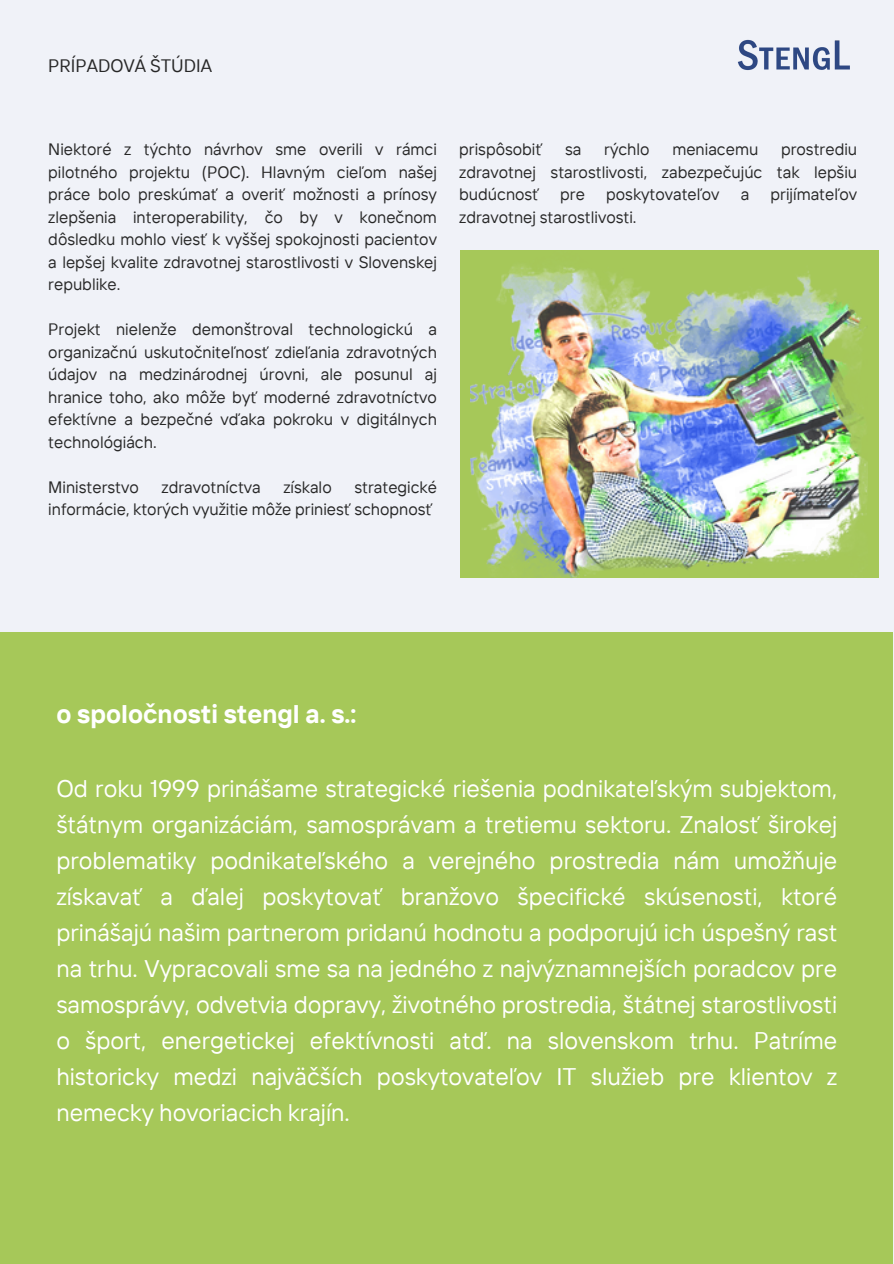
<style>
.page{position:relative;width:894px;height:1264px;background:#fff}
.page>*{position:absolute;margin:0;border:0;box-sizing:border-box;transform-origin:0 0}
.t1{font:700 25.5px "TT Interphases";color:#fff}
.t2{font:24px/36px "TT Interphases";color:#fff;text-align:justify}
.t3{font:18px "TT Interphases";color:#272727}
.t4{font:16.5px/22.5px "TT Interphases";color:#272727;text-align:justify}
</style>
<div class="page">
<div style="left:0;top:0;width:893px;height:1263px;background:#f0f2f8"></div>
<div style="left:0;top:631px;width:892px;height:632px;background:#a6c859"></div>
<div style="left:460px;top:250px;width:418px;height:328px;background:#a6c859"></div>
<img style="left:470px;top:266px;width:397px;height:312px">
<img style="left:737px;top:39px;width:113px;height:31px">
<h1 class="t3" style="left:48px;top:54px;width:165px">PRÍPADOVÁ ŠTÚDIA</h1>
<p class="t4" style="left:48px;top:138px;width:390px">Niektoré z týchto návrhov sme overili v rámci pilotného projektu (POC). Hlavným cieľom našej práce bolo preskúmať a overiť možnosti a prínosy zlepšenia interoperability, čo by v konečnom dôsledku mohlo viesť k vyššej spokojnosti pacientov a lepšej kvalite zdravotnej starostlivosti v Slovenskej republike.</p>
<p class="t4" style="left:48px;top:318px;width:390px">Projekt nielenže demonštroval technologickú a organizačnú uskutočniteľnosť zdieľania zdravotných údajov na medzinárodnej úrovni, ale posunul aj hranice toho, ako môže byť moderné zdravotníctvo efektívne a bezpečné vďaka pokroku v digitálnych technológiách.</p>
<p class="t4" style="left:48px;top:475px;width:92px">Ministerstvo</p>
<p class="t4" style="left:161px;top:475px;width:101px">zdravotníctva</p>
<p class="t4" style="left:283px;top:475px;width:50px">získalo</p>
<p class="t4" style="left:48px;top:475px;width:390px;text-align:right">strategické<br>informácie, ktorých využitie môže priniesť schopnosť</p>
<h2 class="t4" style="left:459px;top:138px;width:85px">prispôsobiť</h2>
<h2 class="t4" style="left:565px;top:138px;width:18px">sa</h2>
<h2 class="t4" style="left:604px;top:138px;width:47px">rýchlo</h2>
<h2 class="t4" style="left:672px;top:138px;width:87px">meniacemu</h2>
<h2 class="t4" style="left:459px;top:138px;width:399px;text-indent:322px">prostrediu zdravotnej starostlivosti, zabezpečujúc tak lepšiu budúcnosť</h2>
<h2 class="t4" style="left:560px;top:183px;width:26px">pre</h2>
<h2 class="t4" style="left:606px;top:183px;width:115px">poskytovateľov</h2>
<h2 class="t4" style="left:740px;top:183px;width:10px">a</h2>
<h2 class="t4" style="left:770px;top:183px;width:88px">prijímateľov</h2>
<h2 class="t4" style="left:459px;top:205px;width:179px">zdravotnej starostlivosti.</h2>
<p class="t1" style="left:56px;top:697px;width:301px">o spoločnosti stengl a. s.:</p>
<p class="t2" style="left:56px;top:770px;width:782px">Od roku 1999 prinášame strategické riešenia podnikateľským subjektom, štátnym organizáciám, samosprávam a tretiemu sektoru. Znalosť širokej problematiky podnikateľského a verejného prostredia nám umožňuje získavať a ďalej poskytovať branžovo špecifické skúsenosti, ktoré prinášajú našim partnerom pridanú hodnotu a podporujú ich úspešný rast na trhu. Vypracovali sme sa na jedného z najvýznamnejších poradcov pre samosprávy, odvetvia dopravy, životného prostredia, štátnej starostlivosti o šport, energetickej efektívnosti atď. na slovenskom trhu. Patríme historicky medzi najväčších poskytovateľov IT služieb pre klientov z nemecky hovoriacich krajín.</p>
</div>
